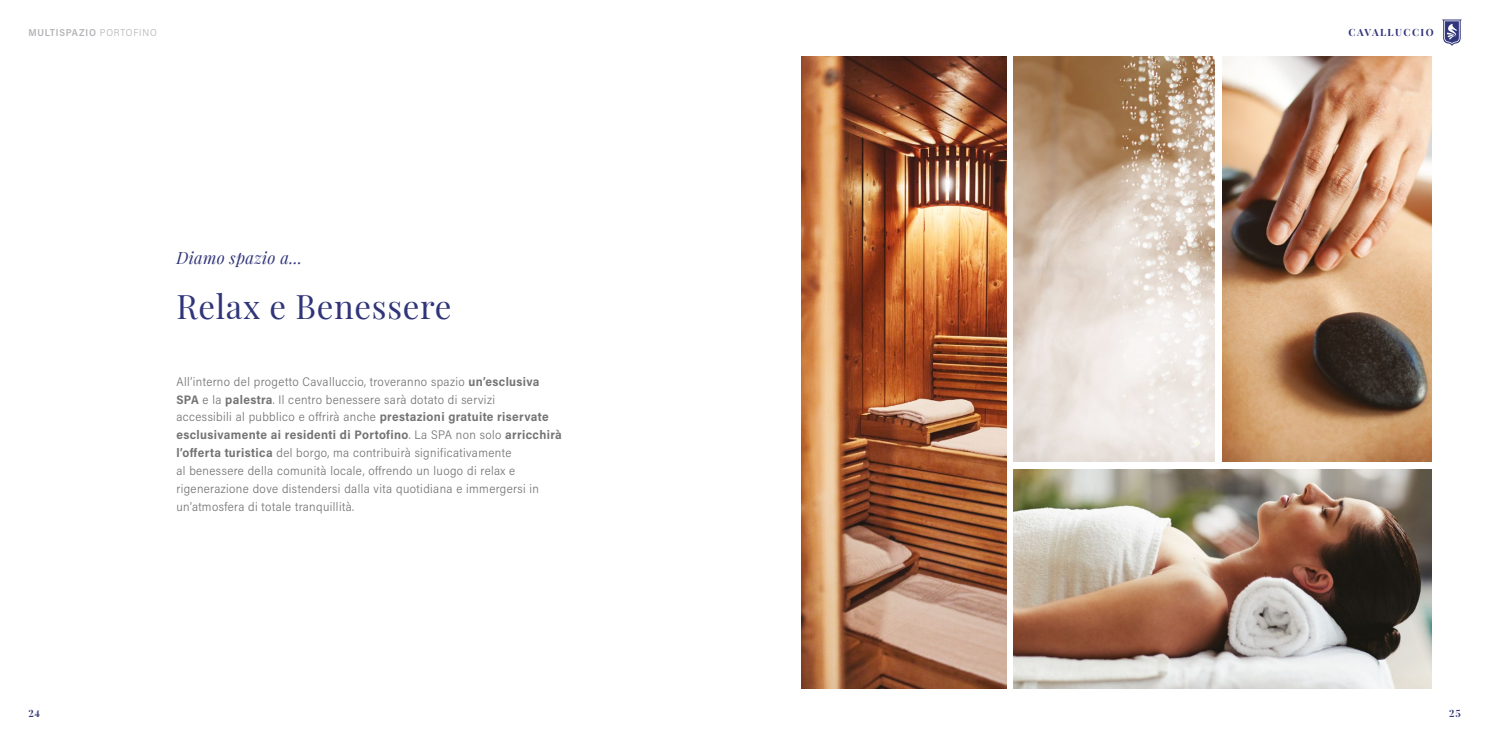
<style>
.page{position:relative;width:1489px;height:745px;background:#fff}
.page>*{position:absolute;margin:0;border:0;box-sizing:border-box;transform-origin:0 0}
.t1{font:33px "Playfair Display";letter-spacing:.02em;color:#303579}
.t2{font:italic 16.5px "Playfair Display";letter-spacing:.02em;color:#31357a}
.t3{font:300 12.38px/17.9px "Acumin Pro Semi Cond";letter-spacing:.03em;color:#737373}
.t4{font:600 10px "Acumin Pro Semi Cond";letter-spacing:.075em;color:#b2b3b6}
.t5{font:700 10px "Playfair Display";letter-spacing:.145em;color:#31357a}
.t6{font:700 10px "Playfair Display";color:#303579}
.s1{font-weight:300}
.s2{font-weight:700}
</style>
<div class="page">
<img style="left:1013px;top:57px;width:201px;height:404px">
<img style="left:1013px;top:469px;width:418px;height:218px">
<img style="left:1222px;top:57px;width:209px;height:404px">
<img style="left:801px;top:57px;width:205px;height:630px">
<svg style="left:1442px;top:19px;width:20px;height:27px"></svg>
<p class="t4" style="left:28px;top:25px;width:130px">MULTISPAZIO <span class="s1">PORTOFINO</span></p>
<h2 class="t2" style="left:176px;top:245px;width:127px">Diamo spazio a...</h2>
<h1 class="t1" style="left:176px;top:280px;width:276px">Relax e Benessere</h1>
<p class="t3" style="left:176px;top:371px;width:387px">All’interno del progetto Cavalluccio, troveranno spazio <span class="s2">un’esclusiva SPA</span> e la <span class="s2">palestra</span>. Il centro benessere sarà dotato di servizi<br>accessibili al pubblico e offrirà anche <span class="s2">prestazioni gratuite riservate esclusivamente ai residenti di Portofino</span>. La SPA non solo <span class="s2">arricchirà l’offerta turistica</span> del borgo, ma contribuirà significativamente<br>al benessere della comunità locale, offrendo un luogo di relax e rigenerazione dove distendersi dalla vita quotidiana e immergersi in un’atmosfera di totale tranquillità.</p>
<p class="t5" style="left:1348px;top:24px;width:87px">CAVALLUCCIO</p>
<p class="t6" style="left:28px;top:704px;width:13px">24</p>
<p class="t6" style="left:1448px;top:704px;width:13px">25</p>
</div>
